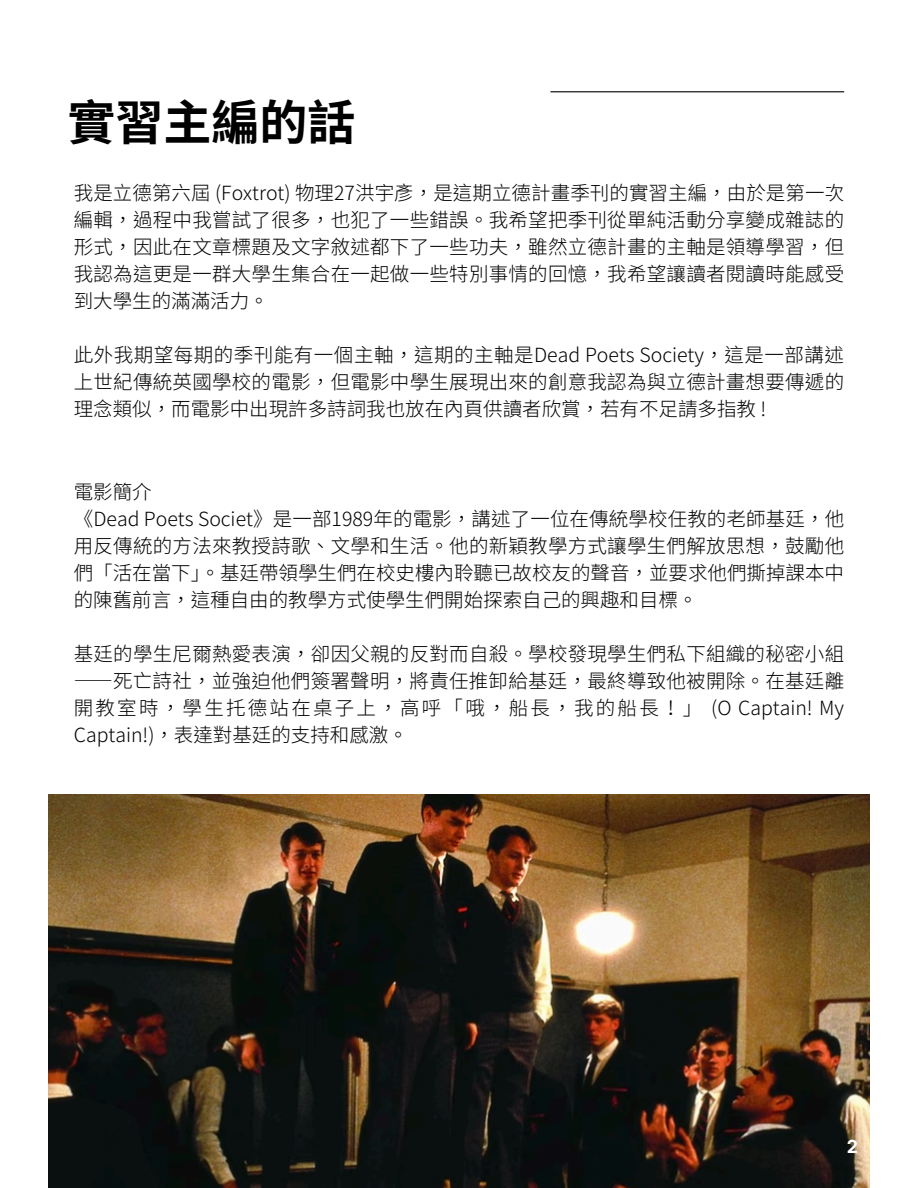
<style>
.page{position:relative;width:918px;height:1188px;background:#fff}
.page>*{position:absolute;margin:0;border:0;box-sizing:border-box;transform-origin:0 0}
.t1{font:700 48px "Noto Sans TC";color:#000001}
.t2{font:300 19.5px/27px "Source Han Sans SC";letter-spacing:.015em;color:#000001;text-align:justify}
.t3{font:700 18px "Inter";color:#fff}
</style>
<div class="page">
<img style="left:48px;top:794px;width:821px;height:394px">
<hr style="left:550px;top:91px;width:294px;height:1px;background:#000001">
<p class="t1" style="left:67px;top:84px;width:289px">實習主編的話</p>
<p class="t2" style="left:74px;top:178px;width:772px">我是立德第六屆 (Foxtrot) 物理27洪宇彥， 是這期立德計畫季刊的實習主編， 由於是第一次編輯， 過程中我嘗試了很多， 也犯了一些錯誤。 我希望把季刊從單純活動分享變成雜誌的形式， 因此在文章標題及文字敘述都下了一些功夫， 雖然立德計畫的主軸是領導學習， 但我認為這更是一群大學生集合在一起做一些特別事情的回憶， 我希望讓讀者閱讀時能感受到大學生的滿滿活力。</p>
<p class="t2" style="left:74px;top:340px;width:772px">此外我期望每期的季刊能有一個主軸， 這期的主軸是Dead Poets Society， 這是一部講述上世紀傳統英國學校的電影， 但電影中學生展現出來的創意我認為與立德計畫想要傳遞的理念類似， 而電影中出現許多詩詞我也放在內頁供讀者欣賞， 若有不足請多指教 !</p>
<h1 class="t2" style="left:74px;top:477px;width:79px">電影簡介</h1>
<p class="t2" style="left:74px;top:504px;width:772px">《Dead Poets Societ》是一部1989年的電影， 講述了一位在傳統學校任教的老師基廷， 他用反傳統的方法來教授詩歌、 文學和生活。 他的新穎教學方式讓學生們解放思想， 鼓勵他們「活在當下」。 基廷帶領學生們在校史樓內聆聽已故校友的聲音， 並要求他們撕掉課本中的陳舊前言， 這種自由的教學方式使學生們開始探索自己的興趣和目標。</p>
<p class="t2" style="left:74px;top:639px;width:772px">基廷的學生尼爾熱愛表演， 卻因父親的反對而自殺。 學校發現學生們私下組織的秘密小組——死亡詩社， 並強迫他們簽署聲明， 將責任推卸給基廷， 最終導致他被開除。 在基廷離開教室時， 學生托德站在桌子上， 高呼「哦， 船長， 我的船長！ 」 (O Captain! My Captain!)， 表達對基廷的支持和感激。</p>
<p class="t3" style="left:847px;top:1135px;width:13px">2</p>
</div>
